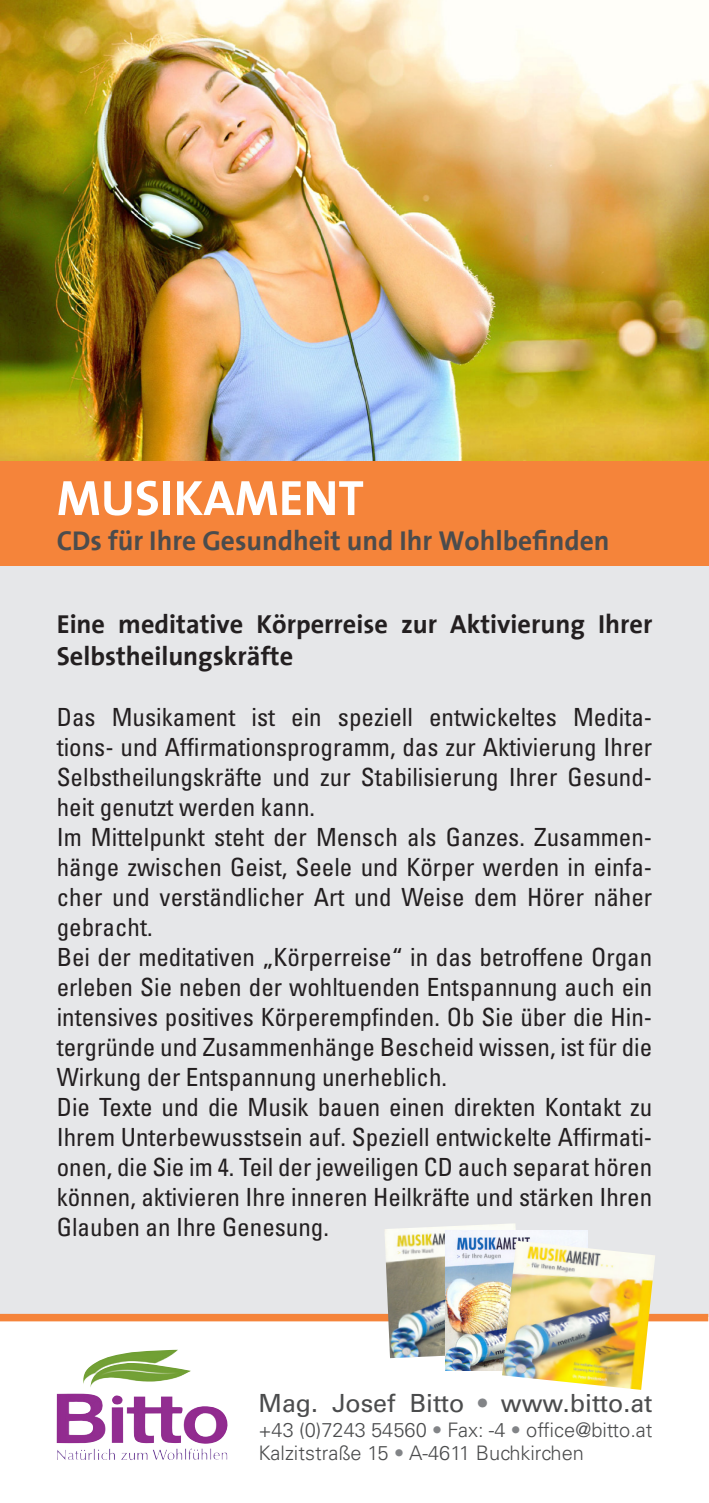
<style>
.page{position:relative;width:709px;height:1503px;background:#fff}
.page>*{position:absolute;margin:0;border:0;box-sizing:border-box;transform-origin:0 0}
.t1{font:700 50px "The Sans";color:#fff}
.t2{font:700 27.5px "The Sans";color:#4b4c4d}
.t3{font:700 26.25px/31.5px "The Sans";color:#231f20}
.t4{font:condensed 25px/30px "Univers LT Std";color:#231f20;text-align:justify}
.t5{font:25px "Univers LT Std";color:#4b4c4d}
.t6{font:300 20px "Univers LT Std";color:#4b4c4d}
.s1{color:#828487}
</style>
<div class="page">
<div style="left:0;top:543px;width:709px;height:773px;background:#e6e7e9"></div>
<div style="left:0;top:1313px;width:708px;height:8px;background:#f5843a"></div>
<div style="left:0;top:460px;width:709px;height:106px;background:#f5843a"></div>
<img style="left:0;top:0;width:709px;height:461px">
<img style="left:57px;top:1349px;width:171px;height:110px">
<img style="left:384px;top:1223px;width:132px;height:135px">
<img style="left:446px;top:1230px;width:141px;height:140px">
<img style="left:502px;top:1240px;width:153px;height:149px">
<p class="t1" style="left:57px;top:456px;width:309px">MUSIKAMENT</p>
<p class="t2" style="left:57px;top:517px;width:554px">CDs für Ihre Gesundheit und Ihr Wohlbefinden</p>
<p class="t3" style="left:57px;top:607px;width:597px">Eine meditative Körperreise zur Aktivierung Ihrer<br>Selbstheilungskräfte</p>
<p class="t4" style="left:57px;top:702px;width:597px">Das Musikament ist ein speziell entwickeltes Medita&shy;tions- und Affirmationsprogramm, das zur Aktivierung Ihrer Selbstheilungskräfte und zur Stabilisierung Ihrer Gesund&shy;heit genutzt werden kann.</p>
<p class="t4" style="left:57px;top:822px;width:597px">Im Mittelpunkt steht der Mensch als Ganzes. Zusammen&shy;hänge zwischen Geist, Seele und Körper werden in einfa&shy;cher und verständlicher Art und Weise dem Hörer näher gebracht.</p>
<p class="t4" style="left:57px;top:942px;width:597px">Bei der meditativen „Körperreise“ in das betroffene Organ erleben Sie neben der wohltuenden Entspannung auch ein intensives positives Körperempfinden. Ob Sie über die Hin&shy;tergründe und Zusammenhänge Bescheid wissen, ist für die Wirkung der Entspannung unerheblich.</p>
<p class="t4" style="left:57px;top:1092px;width:597px">Die Texte und die Musik bauen einen direkten Kontakt zu Ihrem Unterbewusstsein auf. Speziell entwickelte Affirmati&shy;onen, die Sie im 4. Teil der jeweiligen CD auch separat hören können, aktivieren Ihre inneren Heilkräfte und stärken Ihren Glauben an Ihre Genesung.</p>
<p class="t5" style="left:258px;top:1388px;width:396px">Mag. Josef Bitto <span class="s1">•</span> www.bitto.at</p>
<p class="t6" style="left:258px;top:1418px;width:396px">+43 (0)7243 54560 <span class="s1">•</span> Fax: -4 <span class="s1">•</span> office@bitto.at</p>
<p class="t6" style="left:258px;top:1440px;width:327px">Kalzitstraße 15 <span class="s1">•</span> A-4611 Buchkirchen</p>
</div>
